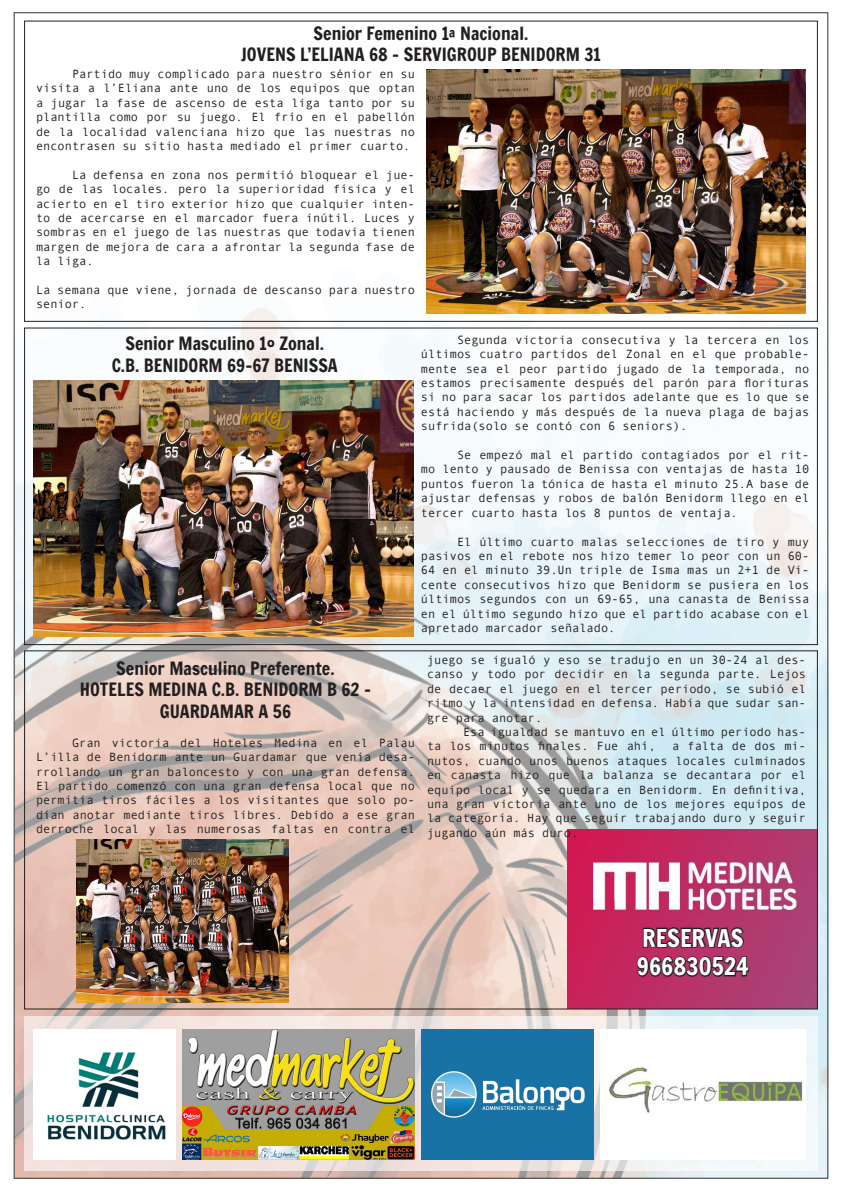
<style>
.page{position:relative;width:842px;height:1191px;background:#fff}
.page>*{position:absolute;margin:0;border:0;box-sizing:border-box;transform-origin:0 0}
.t1{font:24px "Francois One";color:#fff}
.t2{font:18px "Francois One";color:#231f20}
.t3{font:12px/14.4px "Andale Mono";color:#231f20;text-align:justify}
</style>
<div class="page">
<img style="left:16px;top:308px;width:810px;height:868px">
<svg style="left:24px;top:1015px;width:794px;height:155px;background:#ede6e3"></svg>
<img style="left:568px;top:830px;width:248px;height:177px">
<svg style="left:635px;top:919px;width:115px;height:59px;background:#7f294b"></svg>
<img style="left:34px;top:1029px;width:142px;height:130px">
<img style="left:182px;top:1029px;width:233px;height:130px">
<img style="left:421px;top:1029px;width:173px;height:130px">
<img style="left:601px;top:1029px;width:205px;height:130px">
<img style="left:76px;top:839px;width:212px;height:163px">
<img style="left:34px;top:381px;width:380px;height:255px">
<img style="left:426px;top:69px;width:380px;height:244px">
<p class="t2" style="left:314px;top:20px;width:216px">Senior Femenino 1ª Nacional.</p>
<p class="t2" style="left:241px;top:42px;width:361px">JOVENS L’ELIANA 68 - SERVIGROUP BENIDORM 31</p>
<p class="t3" style="left:36px;top:66px;width:380px;text-indent:36px">Partido muy complicado para nuestro sénior en su visita a l’Eliana ante uno de los equipos que optan a jugar la fase de ascenso de esta liga tanto por su plantilla como por su juego. El frío en el pabellón de la localidad valenciana hizo que las nuestras no encontrasen su sitio hasta mediado el primer cuarto.</p>
<p class="t3" style="left:36px;top:167px;width:380px;text-indent:36px">La defensa en zona nos permitió bloquear el jue&shy;go de las locales. pero la superioridad física y el acierto en el tiro exterior hizo que cualquier inten&shy;to de acercarse en el marcador fuera inútil. Luces y sombras en el juego de las nuestras que todavía tienen margen de mejora de cara a afrontar la segunda fase de la liga.</p>
<p class="t3" style="left:36px;top:282px;width:380px">La semana que viene, jornada de descanso para nuestro senior.</p>
<p class="t2" style="left:125px;top:331px;width:200px">Senior Masculino 1º Zonal.</p>
<p class="t2" style="left:112px;top:352px;width:228px">C.B. BENIDORM 69-67 BENISSA</p>
<p class="t3" style="left:421px;top:332px;width:390px;text-indent:36px">Segunda victoria consecutiva y la tercera en los últimos cuatro partidos del Zonal en el que probable&shy;mente sea el peor partido jugado de la temporada, no estamos precisamente después del parón para florituras si no para sacar los partidos adelante que es lo que se está haciendo y más después de la nueva plaga de bajas sufrida(solo se contó con 6 seniors).</p>
<p class="t3" style="left:421px;top:447px;width:390px;text-indent:36px">Se empezó mal el partido contagiados por el rit&shy;mo lento y pausado de Benissa con ventajas de hasta 10 puntos fueron la tónica de hasta el minuto 25.A base de ajustar defensas y robos de balón Benidorm llego en el tercer cuarto hasta los 8 puntos de ventaja.</p>
<p class="t3" style="left:421px;top:533px;width:390px;text-indent:36px">El último cuarto malas selecciones de tiro y muy pasivos en el rebote nos hizo temer lo peor con un 60- 64 en el minuto 39.Un triple de Isma mas un 2+1 de Vi&shy;cente consecutivos hizo que Benidorm se pusiera en los últimos segundos con un 69-65, una canasta de Benissa en el último segundo hizo que el partido acabase con el apretado marcador señalado.</p>
<p class="t2" style="left:116px;top:655px;width:220px">Senior Masculino Preferente.</p>
<p class="t2" style="left:80px;top:677px;width:293px">HOTELES MEDINA C.B. BENIDORM B 62 –</p>
<p class="t2" style="left:160px;top:698px;width:133px">GUARDAMAR A 56</p>
<p class="t3" style="left:36px;top:735px;width:380px;text-indent:36px">Gran victoria del Hoteles Medina en el Palau L’illa de Benidorm ante un Guardamar que venía desa&shy;rrollando un gran baloncesto y con una gran defensa.<br>El partido comenzó con una gran defensa local que no permitía tiros fáciles a los visitantes que solo po&shy;dían anotar mediante tiros libres. Debido a ese gran derroche local y las numerosas faltas en contra el</p>
<p class="t3" style="left:427px;top:652px;width:380px">juego se igualó y eso se tradujo en un 30-24 al des&shy;canso y todo por decidir en la segunda parte. Lejos de decaer el juego en el tercer periodo, se subió el ritmo y la intensidad en defensa. Había que sudar san&shy;gre para anotar.</p>
<p class="t3" style="left:427px;top:724px;width:380px;text-indent:36px">Esa igualdad se mantuvo en el último periodo has&shy;ta los minutos finales. Fue ahí,</p>
<p class="t3" style="left:427px;top:738px;width:380px;text-indent:245px">a falta de dos mi&shy;nutos, cuando unos buenos ataques locales culminados en canasta hizo que la balanza se decantara por el equipo local y se quedara en Benidorm. En definitiva, una gran victoria ante uno de los mejores equipos de la categoría. Hay que seguir trabajando duro y seguir jugando aún más duro.</p>
<p class="t1" style="left:642px;top:920px;width:103px">RESERVAS</p>
<p class="t1" style="left:637px;top:949px;width:113px">966830524</p>
</div>
